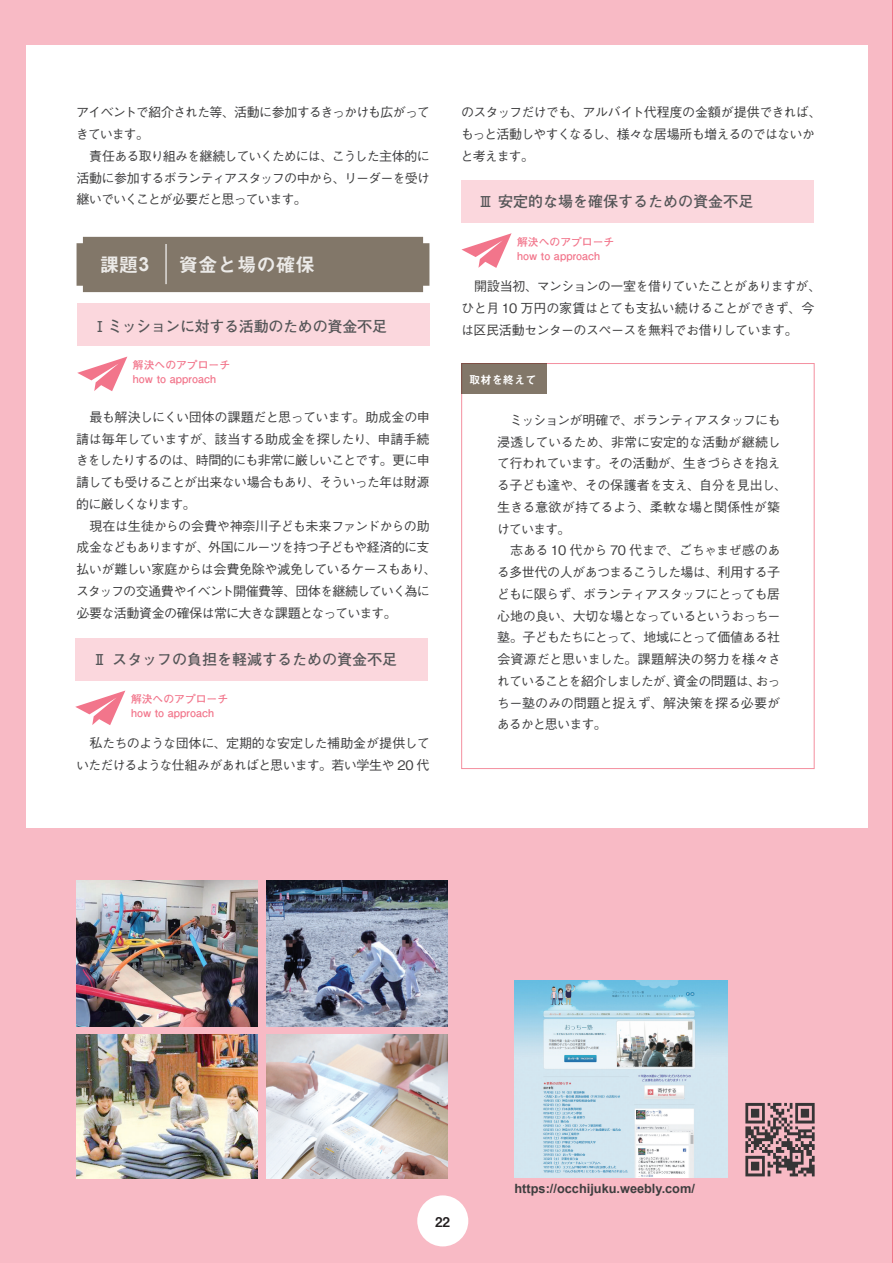
<style>
.page{position:relative;width:893px;height:1263px;background:#f8bac5}
.page>*{position:absolute;margin:0;border:0;box-sizing:border-box;transform-origin:0 0}
.t1{font:19.5px "Midashi Go Pro MB31";color:#fff}
.t2{font:700 15px "Futo Go B101 Pro";color:#545557}
.t3{font:700 15px "Futo Go B101 Pro";letter-spacing:-.02em;color:#545557}
.t4{font:13.5px "Midashi Go Pro MB31";color:#231f20}
.t5{font:500 13.05px/21.8px "Gothic BBB Pro";letter-spacing:-.055em;color:#3e3e3f}
.t6{font:500 13.05px/21.8px "Gothic BBB Pro";letter-spacing:-.035em;color:#3e3e3f}
.t7{font:700 12.75px "Arial";color:#3e3e3f}
.t8{font:11.25px "Midashi Go Pro MB31";color:#fff}
.t9{font:700 10.8px/14.5px "Futo Go B101 Pro";color:#f2758b}
.s1{font-family:"Arial";font-weight:700}
</style>
<div class="page">
<div style="left:26px;top:45px;width:841px;height:782px;background:#fff"></div>
<div style="left:417px;top:1195px;width:51px;height:51px;background:#fff;border-radius:50%"></div>
<svg style="left:75px;top:690px;width:50px;height:35px"></svg>
<svg style="left:461px;top:233px;width:51px;height:35px"></svg>
<div style="left:75px;top:639px;width:353px;height:42px;background:#fbd7dd"></div>
<div style="left:461px;top:180px;width:353px;height:42px;background:#fbd7dd"></div>
<div style="left:461px;top:363px;width:86px;height:31px;background:#827769"></div>
<img style="left:266px;top:1035px;width:181px;height:143px">
<img style="left:266px;top:880px;width:181px;height:146px">
<img style="left:77px;top:880px;width:181px;height:146px">
<img style="left:77px;top:1035px;width:181px;height:143px">
<img style="left:514px;top:980px;width:214px;height:197px">
<svg style="left:745px;top:1103px;width:70px;height:73px"></svg>
<svg style="left:77px;top:357px;width:50px;height:34px"></svg>
<div style="left:77px;top:304px;width:352px;height:42px;background:#fbd7dd"></div>
<div style="left:77px;top:237px;width:352px;height:55px;background:#827769"></div>
<hr style="left:165px;top:244px;width:2px;height:40px;background:#fff">
<p class="t5" style="left:76px;top:100px;width:356px">アイベントで紹介された等、活動に参加するきっかけも広がってきています。</p>
<p class="t5" style="left:76px;top:143px;width:355px;text-align:justify;text-indent:13px">責任ある取り組みを継続していくためには、こうした主体的に活動に参加するボランティアスタッフの中から、リーダーを受け継いでいくことが必要だと思っています。</p>
<h1 class="t1" style="left:99px;top:249px;width:51px">課題<span class="s1">3</span></h1>
<h1 class="t1" style="left:179px;top:249px;width:138px">資金と場の確保</h1>
<p class="t3" style="left:92px;top:314px;width:296px">Ⅰミッションに対する活動のための資金不足</p>
<p class="t9" style="left:133px;top:356px;width:99px">解決へのアプローチhow to approach</p>
<p class="t5" style="left:76px;top:404px;width:356px;text-align:justify;text-indent:14px">最も解決しにくい団体の課題だと思っています。助成金の申請は毎年していますが、該当する助成金を探したり、申請手続きをしたりするのは、時間的にも非常に厳しいことです。更に申請しても受けることが出来ない場合もあり、そういった年は財源的に厳しくなります。</p>
<p class="t5" style="left:76px;top:513px;width:362px;text-indent:13px">現在は生徒からの会費や神奈川子ども未来ファンドからの助成金などもありますが、外国にルーツを持つ子どもや経済的に支払いが難しい家庭からは会費免除や減免しているケースもあり、スタッフの交通費やイベント開催費等、団体を継続していく為に必要な活動資金の確保は常に大きな課題となっています。</p>
<p class="t2" style="left:92px;top:648px;width:306px">Ⅱ スタッフの負担を軽減するための資金不足</p>
<p class="t9" style="left:131px;top:690px;width:99px">解決へのアプローチhow to approach</p>
<p class="t5" style="left:76px;top:731px;width:355px;text-align:right">私たちのような団体に、定期的な安定した補助金が提供していただけるような仕組みがあればと思います。若い学生や 20 代</p>
<p class="t5" style="left:461px;top:100px;width:363px">のスタッフだけでも、アルバイト代程度の金額が提供できれば、もっと活動しやすくなるし、様々な居場所も増えるのではないかと考えます。</p>
<p class="t2" style="left:478px;top:189px;width:276px">Ⅲ 安定的な場を確保するための資金不足</p>
<p class="t9" style="left:517px;top:233px;width:99px">解決へのアプローチhow to approach</p>
<p class="t5" style="left:461px;top:274px;width:362px;text-indent:13px">開設当初、マンションの一室を借りていたことがありますが、ひと月 10 万円の家賃はとても支払い続けることができず、今は区民活動センターのスペースを無料でお借りしています。</p>
<p class="t8" style="left:469px;top:371px;width:69px">取材を終えて</p>
<p class="t6" style="left:497px;top:407px;width:292px;text-indent:13px">ミッションが明確で、ボランティアスタッフにも浸透しているため、非常に安定的な活動が継続して行われています。その活動が、生きづらさを抱える子ども達や、その保護者を支え、自分を見出し、生きる意欲が持てるよう、柔軟な場と関係性が築けています。</p>
<p class="t5" style="left:497px;top:538px;width:286px;text-align:justify;text-indent:14px">志ある 10 代から 70 代まで、ごちゃまぜ感のある多世代の人があつまるこうした場は、利用する子どもに限らず、ボランティアスタッフにとっても居心地の良い、大切な場となっているというおっちー塾。子どもたちにとって、地域にとって価値ある社会資源だと思いました。課題解決の努力を様々されていることを紹介しましたが、資金の問題は、おっちー塾のみの問題と捉えず、解決策を探る必要があるかと思います。</p>
<p class="t4" style="left:435px;top:1211px;width:17px">22</p>
<p class="t7" style="left:514px;top:1180px;width:182px">https://occhijuku.weebly.com/</p>
</div>
